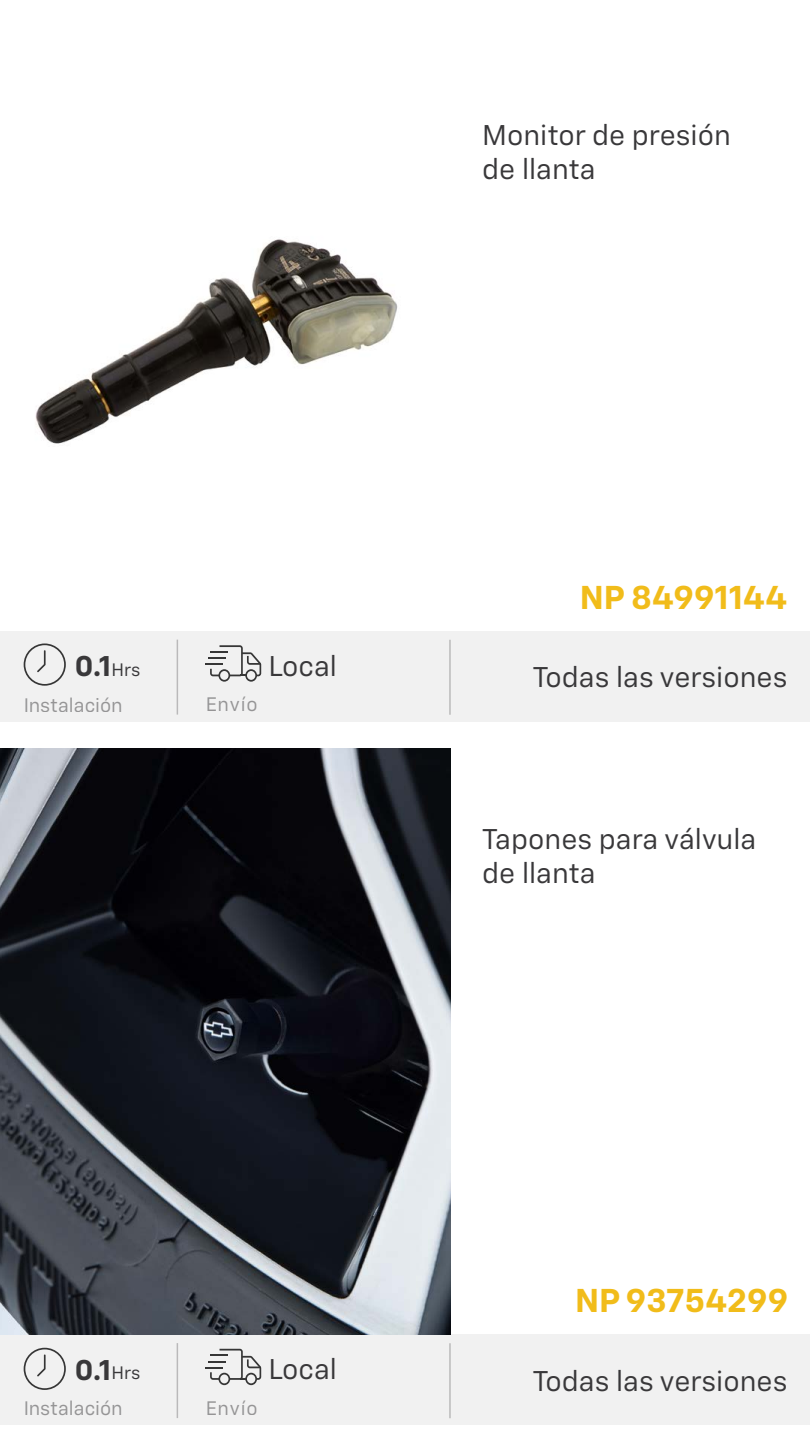
<style>
.page{position:relative;width:810px;height:1440px;background:#fff}
.page>*{position:absolute;margin:0;border:0;box-sizing:border-box;transform-origin:0 0}
.t1{font:700 33px "Chevy Sans";color:#f1bc1a}
.t2{font:28.5px/34.2px "Chevy Sans";color:#39383a}
.t3{font:700 28.5px "Chevy Sans";color:#39383a}
.t4{font:19.5px "Chevy Sans";color:#39383a}
.t5{font:18px "Chevy Sans";letter-spacing:-.005em;color:#39383a}
</style>
<div class="page">
<img style="left:35px;top:239px;width:363px;height:205px">
<div style="left:0;top:1335px;width:810px;height:90px;background:#f1f1f1"></div>
<div style="left:0;top:631px;width:810px;height:91px;background:#f1f1f1"></div>
<svg style="left:24px;top:1348px;width:42px;height:42px"></svg>
<hr style="left:449px;top:1343px;width:2px;height:75px;background:#39383a">
<hr style="left:449px;top:640px;width:2px;height:75px;background:#39383a">
<svg style="left:206px;top:1349px;width:55px;height:36px"></svg>
<svg style="left:206px;top:645px;width:55px;height:37px"></svg>
<hr style="left:177px;top:1343px;width:1px;height:75px;background:#39383a">
<hr style="left:177px;top:640px;width:1px;height:75px;background:#39383a">
<img style="left:0;top:749px;width:451px;height:586px">
<svg style="left:24px;top:644px;width:42px;height:42px"></svg>
<p class="t2" style="left:482px;top:118px;width:250px">Monitor de presión de llanta</p>
<p class="t1" style="left:580px;top:576px;width:209px">NP 84991144</p>
<p class="t3" style="left:75px;top:648px;width:38px">0.1</p>
<p class="t5" style="left:111px;top:658px;width:30px">Hrs</p>
<p class="t2" style="left:268px;top:648px;width:70px">Local</p>
<p class="t2" style="left:533px;top:660px;width:256px">Todas las versiones</p>
<p class="t4" style="left:23px;top:693px;width:101px">Instalación</p>
<p class="t4" style="left:206px;top:692px;width:54px">Envío</p>
<p class="t2" style="left:482px;top:821px;width:276px">Tapones para válvula de llanta</p>
<p class="t1" style="left:575px;top:1280px;width:214px">NP 93754299</p>
<p class="t3" style="left:75px;top:1352px;width:38px">0.1</p>
<p class="t5" style="left:111px;top:1362px;width:30px">Hrs</p>
<p class="t2" style="left:268px;top:1352px;width:70px">Local</p>
<p class="t2" style="left:533px;top:1363px;width:256px">Todas las versiones</p>
<p class="t4" style="left:23px;top:1396px;width:101px">Instalación</p>
<p class="t4" style="left:206px;top:1396px;width:54px">Envío</p>
</div>
